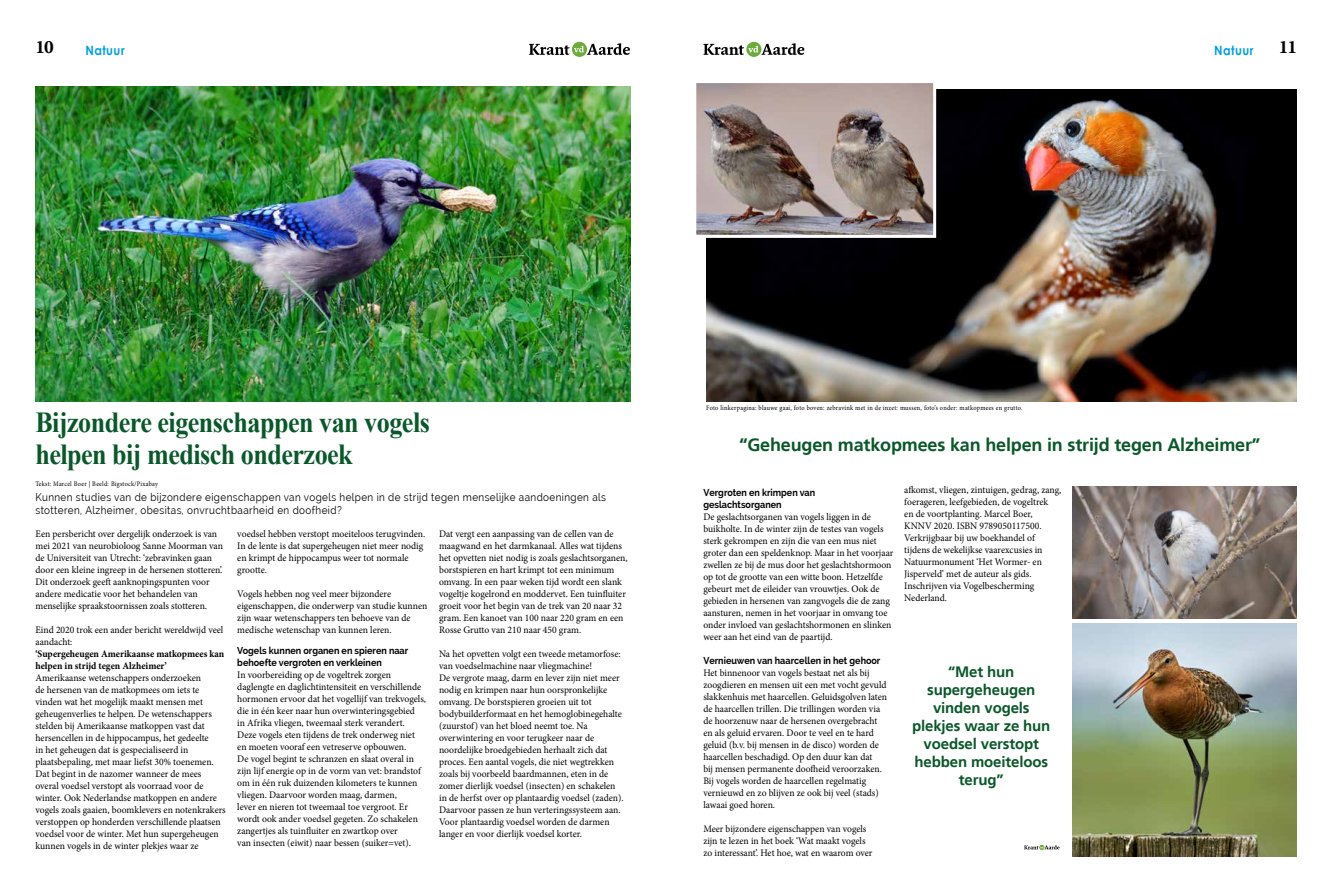
<style>
.page{position:relative;width:1333px;height:893px;background:#fff}
.page>*{position:absolute;margin:0;border:0;box-sizing:border-box;transform-origin:0 0}
.t1{font:700 29px/32px "Times New Roman";letter-spacing:-.02em;color:#08582a;scale:.9 1}
.t2{font:19px "Minion Variable Concept";color:#000}
.t3{font:700 18px "Frutiger LT";letter-spacing:-.01em;color:#0a582a}
.t4{font:700 15px/18px "Frutiger LT";letter-spacing:-.01em;color:#0a582a;text-align:center}
.t5{font:700 12.8px "Century Gothic";letter-spacing:.04em;color:#009fe3;scale:.9 1}
.t6{font:11px/13px "Raleway";letter-spacing:.04em;color:#000;scale:.9 1}
.t7{font:10px/12px "Minion Pro";color:#000;scale:.96 1}
.t8{font:700 10px/12px "Raleway";color:#000;scale:.9 1}
.t9{font:700 10px/12px "Minion Pro";color:#000;scale:.96 1}
.t10{font:7px "Minion Pro";letter-spacing:.035em;color:#000;scale:.9 1}
</style>
<div class="page">
<svg style="left:746px;top:42px;width:15px;height:15px"></svg>
<svg style="left:703px;top:43px;width:102px;height:12px"></svg>
<svg style="left:572px;top:42px;width:15px;height:15px"></svg>
<svg style="left:529px;top:43px;width:101px;height:12px"></svg>
<img style="left:36px;top:86px;width:594px;height:315px">
<svg style="left:1024px;top:845px;width:35px;height:5px"></svg>
<img style="left:706px;top:89px;width:590px;height:312px">
<img style="left:1072px;top:624px;width:224px;height:233px">
<img style="left:697px;top:84px;width:235px;height:150px">
<div style="left:693px;top:80px;width:243px;height:158px;border:3px solid #fff"></div>
<img style="left:1072px;top:486px;width:224px;height:132px">
<h2 class="t2" style="left:35px;top:34px;width:20px">10</h2>
<h2 class="t2" style="left:1278px;top:34px;width:20px">11</h2>
<p class="t5" style="left:85px;top:41px;width:45px">Natuur</p>
<p class="t5" style="left:1213px;top:41px;width:45px">Natuur</p>
<h1 class="t1" style="left:35px;top:406px;width:440px">Bijzondere eigenschappen van vogels helpen bij medisch onderzoek</h1>
<p class="t10" style="left:35px;top:479px;width:138px">Tekst: Marcel Boer | Beeld: Bigstock/Pixabay</p>
<p class="t6" style="left:36px;top:490px;width:635px">Kunnen studies van de bijzondere eigenschappen van vogels helpen in de strijd tegen menselijke aandoeningen als stotteren, Alzheimer, obesitas, onvruchtbaarheid en doofheid?</p>
<p class="t7" style="left:36px;top:528px;width:197px">Een persbericht over dergelijk onderzoek is van mei 2021 van neurobioloog Sanne Moorman van de Universiteit van Utrecht: ‘zebravinken gaan door een kleine ingreep in de hersenen stotteren’.<br>Dit onderzoek geeft aanknopingspunten voor andere medicatie voor het behandelen van menselijke spraakstoornissen zoals stotteren.</p>
<p class="t7" style="left:36px;top:624px;width:197px">Eind 2020 trok een ander bericht wereldwijd veel aandacht:</p>
<p class="t9" style="left:36px;top:648px;width:198px">‘Supergeheugen Amerikaanse matkopmees kan helpen in strijd tegen Alzheimer’</p>
<p class="t7" style="left:36px;top:672px;width:200px">Amerikaanse wetenschappers onderzoeken<br>de hersenen van de matkopmees om iets te vinden wat het mogelijk maakt mensen met geheugenverlies te helpen. De wetenschappers stelden bij Amerikaanse matkoppen vast dat hersencellen in de hippocampus, het gedeelte<br>in het geheugen dat is gespecialiseerd in plaatsbepaling, met maar liefst 30% toenemen.<br>Dat begint in de nazomer wanneer de mees overal voedsel verstopt als voorraad voor de winter. Ook Nederlandse matkoppen en andere vogels zoals gaaien, boomklevers en notenkrakers verstoppen op honderden verschillende plaatsen voedsel voor de winter. Met hun supergeheugen kunnen vogels in de winter plekjes waar ze</p>
<p class="t7" style="left:237px;top:528px;width:197px">voedsel hebben verstopt moeiteloos terugvinden.<br>In de lente is dat supergeheugen niet meer nodig en krimpt de hippocampus weer tot normale grootte.</p>
<p class="t7" style="left:237px;top:588px;width:199px">Vogels hebben nog veel meer bijzondere eigenschappen, die onderwerp van studie kunnen zijn waar wetenschappers ten behoeve van de medische wetenschap van kunnen leren.</p>
<p class="t8" style="left:237px;top:645px;width:191px">Vogels kunnen organen en spieren naar behoefte vergroten en verkleinen</p>
<p class="t7" style="left:237px;top:669px;width:198px">In voorbereiding op de vogeltrek zorgen daglengte en daglichtintensiteit en verschillende hormonen ervoor dat het vogellijf van trekvogels, die in één keer naar hun overwinteringsgebied<br>in Afrika vliegen, tweemaal sterk verandert.<br>Deze vogels eten tijdens de trek onderweg niet en moeten vooraf een vetreserve opbouwen.<br>De vogel begint te schranzen en slaat overal in zijn lijf energie op in de vorm van vet: brandstof om in één ruk duizenden kilometers te kunnen vliegen. Daarvoor worden maag, darmen,<br>lever en nieren tot tweemaal toe vergroot. Er wordt ook ander voedsel gegeten. Zo schakelen zangertjes als tuinfluiter en zwartkop over<br>van insecten (eiwit) naar bessen (suiker=vet).</p>
<p class="t7" style="left:439px;top:528px;width:198px">Dat vergt een aanpassing van de cellen van de maagwand en het darmkanaal. Alles wat tijdens het opvetten niet nodig is zoals geslachtsorganen, borstspieren en hart krimpt tot een minimum omvang. In een paar weken tijd wordt een slank vogeltje kogelrond en moddervet. Een tuinfluiter groeit voor het begin van de trek van 20 naar 32 gram. Een kanoet van 100 naar 220 gram en een Rosse Grutto van 210 naar 450 gram.</p>
<p class="t7" style="left:439px;top:648px;width:194px">Na het opvetten volgt een tweede metamorfose: van voedselmachine naar vliegmachine!<br>De vergrote maag, darm en lever zijn niet meer nodig en krimpen naar hun oorspronkelijke omvang. De borstspieren groeien uit tot bodybuilderformaat en het hemoglobinegehalte (zuurstof) van het bloed neemt toe. Na overwintering en voor terugkeer naar de noordelijke broedgebieden herhaalt zich dat proces. Een aantal vogels, die niet wegtrekken zoals bij voorbeeld baardmannen, eten in de zomer dierlijk voedsel (insecten) en schakelen in de herfst over op plantaardig voedsel (zaden).<br>Daarvoor passen ze hun verteringssysteem aan.<br>Voor plantaardig voedsel worden de darmen langer en voor dierlijk voedsel korter.</p>
<p class="t10" style="left:706px;top:404px;width:353px">Foto linkerpagina: blauwe gaai, foto boven: zebravink met in de inzet: mussen, foto’s onder: matkopmees en grutto.</p>
<h3 class="t3" style="left:739px;top:434px;width:523px">“Geheugen matkopmees kan helpen in strijd tegen Alzheimer”</h3>
<p class="t8" style="left:703px;top:486px;width:126px">Vergroten en krimpen van geslachtsorganen</p>
<p class="t7" style="left:703px;top:510px;width:199px">De geslachtsorganen van vogels liggen in de buikholte. In de winter zijn de testes van vogels sterk gekrompen en zijn die van een mus niet groter dan een speldenknop. Maar in het voorjaar zwellen ze bij de mus door het geslachtshormoon op tot de grootte van een witte boon. Hetzelfde gebeurt met de eileider van vrouwtjes. Ook de gebieden in hersenen van zangvogels die de zang aansturen, nemen in het voorjaar in omvang toe onder invloed van geslachtshormonen en slinken weer aan het eind van de paartijd.</p>
<p class="t8" style="left:703px;top:654px;width:198px">Vernieuwen van haarcellen in het gehoor</p>
<p class="t7" style="left:703px;top:666px;width:193px">Het binnenoor van vogels bestaat net als bij zoogdieren en mensen uit een met vocht gevuld slakkenhuis met haarcellen. Geluidsgolven laten de haarcellen trillen. Die trillingen worden via de hoorzenuw naar de hersenen overgebracht en als geluid ervaren. Door te veel en te hard geluid (b.v. bij mensen in de disco) worden de haarcellen beschadigd. Op den duur kan dat<br>bij mensen permanente doofheid veroorzaken.<br>Bij vogels worden de haarcellen regelmatig vernieuwd en zo blijven ze ook bij veel (stads) lawaai goed horen.</p>
<p class="t7" style="left:703px;top:822px;width:178px">Meer bijzondere eigenschappen van vogels zijn te lezen in het boek ‘Wat maakt vogels zo interessant’. Het hoe, wat en waarom over</p>
<p class="t7" style="left:904px;top:484px;width:165px">afkomst, vliegen, zintuigen, gedrag, zang, foerageren, leefgebieden, de vogeltrek<br>en de voortplanting. Marcel Boer, KNNV 2020. ISBN 9789050117500.<br>Verkrijgbaar bij uw boekhandel of tijdens de wekelijkse vaarexcusies in Natuurmonument ‘Het Wormer- en Jisperveld’ met de auteur als gids.<br>Inschrijven via Vogelbescherming Nederland.</p>
<h3 class="t4" style="left:912px;top:662px;width:140px">“Met hun supergeheugen vinden vogels plekjes waar ze hun voedsel verstopt hebben moeiteloos terug”</h3>
</div>
